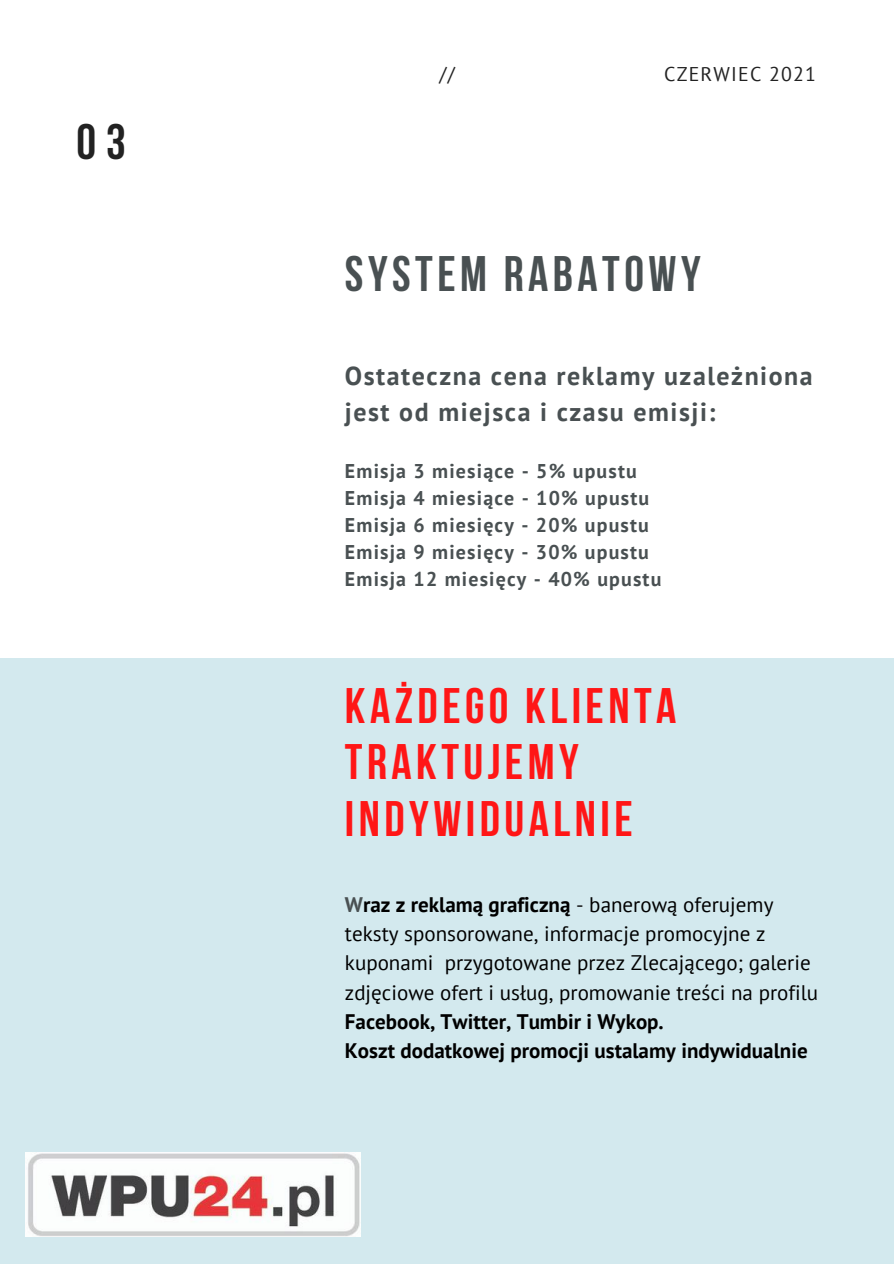
<style>
.page{position:relative;width:894px;height:1264px;background:#fff}
.page>*{position:absolute;margin:0;border:0;box-sizing:border-box;transform-origin:0 0}
.t1{font:700 49.65px/56.2px "Bebas Neue";letter-spacing:.09em;color:#ff1616}
.t2{font:700 49.65px "Bebas Neue";letter-spacing:.09em;color:#495052}
.t3{font:700 49.65px "Bebas Neue";color:#222}
.t4{font:700 25.8px/36px "PT Sans";letter-spacing:.06em;color:#495052}
.t5{font:21px/29.2px "PT Sans";color:#000}
.t6{font:700 21px/29.2px "PT Sans";color:#000}
.t7{font:700 19.8px/27px "PT Sans";letter-spacing:.06em;color:#495052}
.t8{font:19.8px "PT Sans";letter-spacing:.06em;color:#222}
.s1{font-weight:700;color:#495052}
.s2{font-weight:700}
</style>
<div class="page">
<div style="left:0;top:658px;width:893px;height:605px;background:#d3e9ee"></div>
<img style="left:26px;top:1152px;width:334px;height:84px">
<h1 class="t3" style="left:77px;top:122px;width:51px">03</h1>
<p class="t8" style="left:439px;top:61px;width:17px">//</p>
<p class="t8" style="left:664px;top:61px;width:153px">CZERWIEC 2021</p>
<h1 class="t2" style="left:345px;top:254px;width:357px">SYSTEM RABATOWY</h1>
<p class="t4" style="left:345px;top:358px;width:469px">Ostateczna cena reklamy uzależniona jest od miejsca i czasu emisji:</p>
<p class="t7" style="left:345px;top:457px;width:318px">Emisja 3 miesiące - 5% upustu<br>Emisja 4 miesiące - 10% upustu<br>Emisja 6 miesięcy - 20% upustu<br>Emisja 9 miesięcy - 30% upustu<br>Emisja 12 miesięcy - 40% upustu</p>
<h1 class="t1" style="left:345px;top:682px;width:333px">KAŻDEGO KLIENTA<br>TRAKTUJEMY<br>INDYWIDUALNIE</h1>
<p class="t5" style="left:345px;top:889px;width:474px"><span class="s1">W</span><span class="s2">raz z reklamą graficzną</span> - banerową oferujemy teksty sponsorowane, informacje promocyjne z kuponami przygotowane przez Zlecającego; galerie zdjęciowe ofert i usług, promowanie treści na profilu</p>
<p class="t6" style="left:345px;top:1006px;width:464px">Facebook, Twitter, Tumbir i Wykop.<br>Koszt dodatkowej promocji ustalamy indywidualnie</p>
</div>
